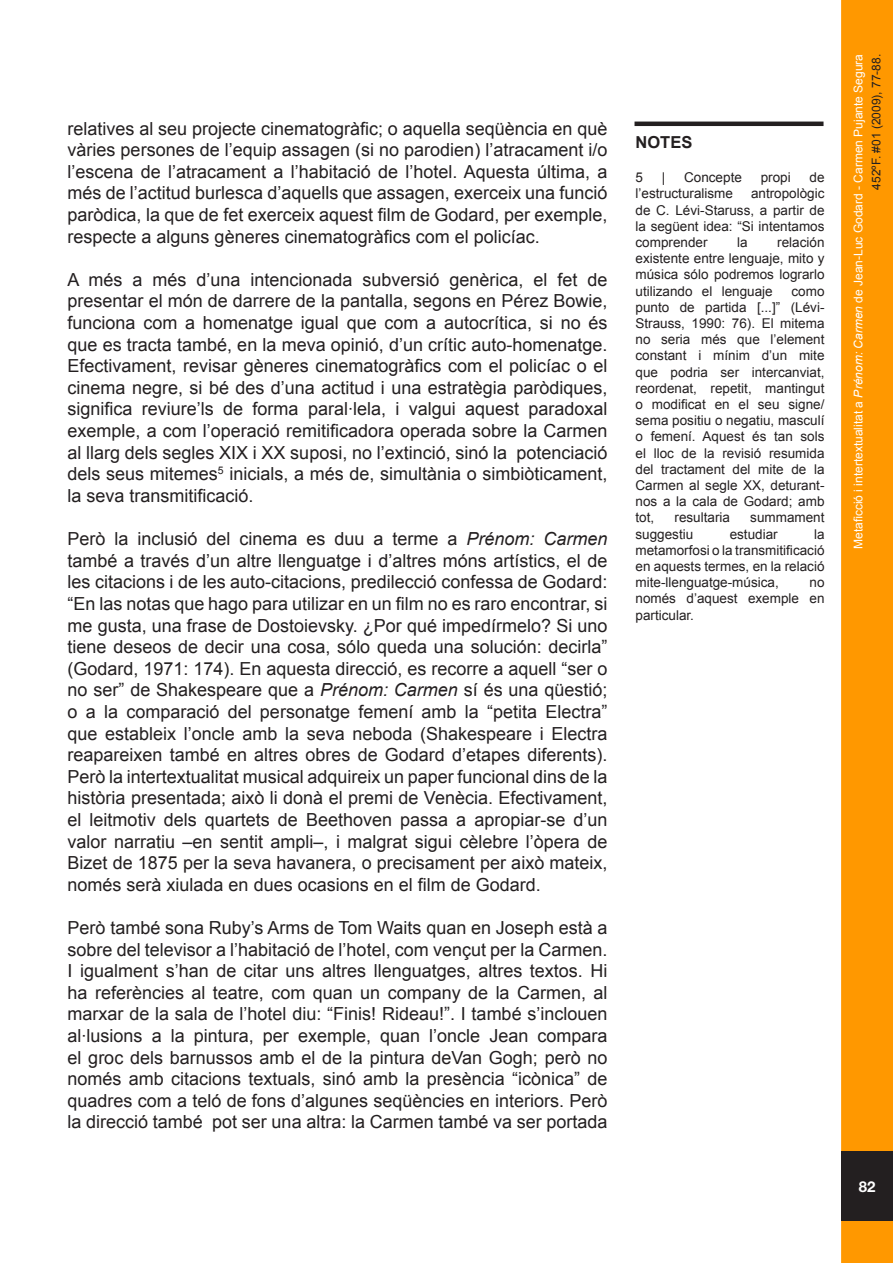
<style>
.page{position:relative;width:893px;height:1263px;background:#fff}
.page>*{position:absolute;margin:0;border:0;box-sizing:border-box;transform-origin:0 0}
.Estilo_de_párrafo_1{font:18px/21.6px "Arial";color:#231f20;text-align:justify}
.Estilo_de_párrafo_1-2{font:700 16.5px "Arial";color:#231f20}
.t1{font:700 15px "Helvetica Neue";color:#fff}
.Estilo_de_párrafo_1-3{font:13.5px/16.2px "Arial";color:#231f20;text-align:justify}
.t2{font:12px/18px "Arial";color:#fff;text-align:right}
.s1{font-style:italic}
.s2{color:#231f20}
</style>
<div class="page">
<div style="left:841px;top:0;width:52px;height:1263px;background:#ff9800;border:3px solid #ff9800"></div>
<div style="left:841px;top:1151px;width:52px;height:70px;background:#231f20"></div>
<hr style="left:634px;top:122px;width:189px;height:4px;background:#231f20">
<p class="Estilo_de_párrafo_1" style="left:68px;top:118px;width:541px">relatives al seu projecte cinematogràfic; o aquella seqüència en què vàries persones de l’equip assagen (si no parodien) l’atracament i/o l’escena de l’atracament a l’habitació de l’hotel. Aquesta última, a més de l’actitud burlesca d’aquells que assagen, exerceix una funció paròdica, la que de fet exerceix aquest film de Godard, per exemple, respecte a alguns gèneres cinematogràfics com el policíac.</p>
<p class="Estilo_de_párrafo_1" style="left:68px;top:269px;width:541px">A més a més d’una intencionada subversió genèrica, el fet de presentar el món de darrere de la pantalla, segons en Pérez Bowie, funciona com a homenatge igual que com a autocrítica, si no és que es tracta també, en la meva opinió, d’un crític auto-homenatge.<br>Efectivament, revisar gèneres cinematogràfics com el policíac o el cinema negre, si bé des d’una actitud i una estratègia paròdiques, significa reviure’ls de forma paral·lela, i valgui aquest paradoxal exemple, a com l’operació remitificadora operada sobre la Carmen al llarg dels segles XIX i XX suposi, no l’extinció, sinó la potenciació dels seus mitemes<sup>5</sup> inicials, a més de, simultània o simbiòticament, la seva transmitificació.</p>
<p class="Estilo_de_párrafo_1" style="left:68px;top:528px;width:541px">Però la inclusió del cinema es duu a terme a <span class="s1">Prénom: Carmen </span>també a través d’un altre llenguatge i d’altres móns artístics, el de les citacions i de les auto-citacions, predilecció confessa de Godard: “En las notas que hago para utilizar en un film no es raro encontrar, si me gusta, una frase de Dostoievsky. ¿Por qué impedírmelo? Si uno tiene deseos de decir una cosa, sólo queda una solución: decirla” (Godard, 1971: 174). En aquesta direcció, es recorre a aquell “ser o no ser” de Shakespeare que a <span class="s1">Prénom: Carmen</span> sí és una qüestió; o a la comparació del personatge femení amb la “petita Electra” que estableix l’oncle amb la seva neboda (Shakespeare i Electra reapareixen també en altres obres de Godard d’etapes diferents).<br>Però la intertextualitat musical adquireix un paper funcional dins de la història presentada; això li donà el premi de Venècia. Efectivament, el leitmotiv dels quartets de Beethoven passa a apropiar-se d’un valor narratiu –en sentit ampli–, i malgrat sigui cèlebre l’òpera de Bizet de 1875 per la seva havanera, o precisament per això mateix, només serà xiulada en dues ocasions en el film de Godard.</p>
<p class="Estilo_de_párrafo_1" style="left:68px;top:917px;width:541px">Però també sona Ruby’s Arms de Tom Waits quan en Joseph està a sobre del televisor a l’habitació de l’hotel, com vençut per la Carmen.<br>I igualment s’han de citar uns altres llenguatges, altres textos. Hi ha referències al teatre, com quan un company de la Carmen, al marxar de la sala de l’hotel diu: “Finis! Rideau!”. I també s’inclouen al·lusions a la pintura, per exemple, quan l’oncle Jean compara el groc dels barnussos amb el de la pintura deVan Gogh; però no només amb citacions textuals, sinó amb la presència “icònica” de quadres com a teló de fons d’algunes seqüències en interiors. Però la direcció també pot ser una altra: la Carmen també va ser portada</p>
<p class="Estilo_de_párrafo_1-2" style="left:635px;top:131px;width:58px">NOTES</p>
<p class="Estilo_de_párrafo_1-3" style="left:635px;top:169px;width:9px">5</p>
<p class="Estilo_de_párrafo_1-3" style="left:662px;top:169px;width:5px">|</p>
<p class="Estilo_de_párrafo_1-3" style="left:684px;top:169px;width:59px">Concepte</p>
<p class="Estilo_de_párrafo_1-3" style="left:761px;top:169px;width:32px">propi</p>
<p class="Estilo_de_párrafo_1-3" style="left:809px;top:169px;width:17px">de</p>
<p class="Estilo_de_párrafo_1-3" style="left:635px;top:186px;width:99px">l’estructuralisme</p>
<p class="Estilo_de_párrafo_1-3" style="left:635px;top:186px;width:190px;text-indent:115px">antropològic de C. Lévi-Staruss, a partir de la següent idea: “Si intentamos comprender</p>
<p class="Estilo_de_párrafo_1-3" style="left:635px;top:234px;width:190px;text-indent:142px">relación existente entre lenguaje, mito y música sólo podremos lograrlo utilizando el lenguaje</p>
<p class="Estilo_de_párrafo_1-3" style="left:737px;top:234px;width:12px">la</p>
<p class="Estilo_de_párrafo_1-3" style="left:635px;top:283px;width:191px;text-indent:156px">como punto de partida [...]” (Lévi-Strauss, 1990: 76). El mitema no seria més que l’element constant i mínim d’un mite que podria ser intercanviat, reordenat, repetit, mantingut o modificat en el seu signe/ sema positiu o negatiu, masculí o femení. Aquest és tan sols el lloc de la revisió resumida del tractament del mite de la Carmen al segle XX, deturant&shy;nos a la cala de Godard; amb tot,</p>
<p class="Estilo_de_párrafo_1-3" style="left:674px;top:510px;width:57px">resultaria</p>
<p class="Estilo_de_párrafo_1-3" style="left:750px;top:510px;width:76px">summament</p>
<p class="Estilo_de_párrafo_1-3" style="left:635px;top:526px;width:59px">suggestiu</p>
<p class="Estilo_de_párrafo_1-3" style="left:730px;top:526px;width:50px">estudiar</p>
<p class="Estilo_de_párrafo_1-3" style="left:635px;top:526px;width:190px;text-indent:178px">la metamorfosi o la transmitificació en aquests termes, en la relació mite-llenguatge-música,</p>
<p class="Estilo_de_párrafo_1-3" style="left:635px;top:574px;width:190px;text-indent:174px">no només d’aquest exemple en particular.</p>
<p class="t2" style="left:849px;top:549px;width:496px;rotate:-90deg">Metaficció i intertextualitat a <span class="s1">Prénom: Carmen</span> de Jean-Luc Godard - Carmen Pujante Segura<br><span class="s2">452ºF. #01 (2009), 77-88.</span></p>
<p class="t1" style="left:859px;top:1177px;width:18px">82</p>
</div>
